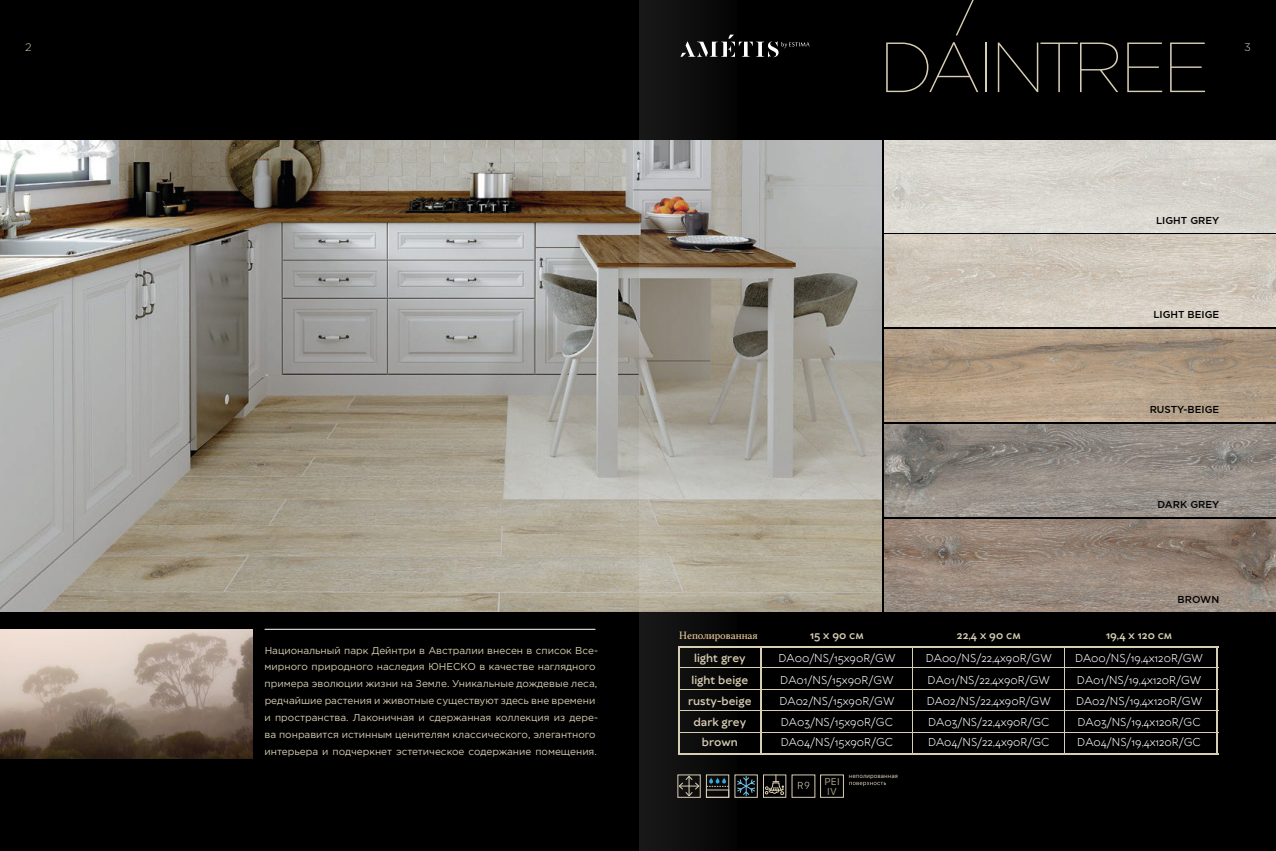
<style>
.page{position:relative;width:1276px;height:851px;background:#fff}
.page>*{position:absolute;margin:0;border:0;box-sizing:border-box;transform-origin:0 0}
.t1{font:100 70.8px "Gotham";letter-spacing:-.055em;color:#d8ceb3}
.t2{font:300 11px "Gotham Pro";color:#d8ceb3}
.t3{font:10.9px/21.3px "TT Wellingtons";color:#fff}
.t4{font:600 10.9px/21.3px "TT Wellingtons";color:#d8ceb4;text-align:center}
.t5{font:10px/16.8px "Gotham Pro";color:#d8ceb3}
.t6{font:500 10px "Gotham Pro";color:#000}
.t7{font:10px/9.5px "SF UI Text Regular";color:#a39d8a}
.t8{font:9.4px "TT Jenevers";color:#eacb9a}
.t9{font:6px "SF UI Text Regular";color:#d8ceb3}
</style>
<div class="page">
<div style="left:638px;top:0;width:638px;height:850px;background:#000"></div>
<img style="left:884px;top:140px;width:392px;height:92px">
<img style="left:884px;top:235px;width:392px;height:92px">
<img style="left:884px;top:330px;width:392px;height:91px">
<img style="left:884px;top:424px;width:392px;height:92px">
<img style="left:884px;top:519px;width:392px;height:92px">
<svg style="left:956px;top:0;width:17px;height:35px"></svg>
<svg style="left:738px;top:41px;width:71px;height:16px"></svg>
<svg style="left:798px;top:781px;width:11px;height:7px"></svg>
<svg style="left:737px;top:774px;width:49px;height:23px"></svg>
<svg style="left:849px;top:781px;width:37px;height:5px"></svg>
<div style="left:0;top:0;width:638px;height:850px;background:#000"></div>
<hr style="left:265px;top:629px;width:330px;height:1px;background:#fff">
<img style="left:0;top:629px;width:252px;height:129px">
<img style="left:0;top:140px;width:882px;height:471px">
<svg style="left:639px;top:0;width:98px;height:850px"></svg>
<hr style="left:678px;top:645px;width:540px;height:2px;background:#d8ceb4">
<hr style="left:679px;top:688px;width:539px;height:1px;background:#d8ceb4">
<hr style="left:679px;top:667px;width:539px;height:1px;background:#d8ceb4">
<hr style="left:679px;top:710px;width:539px;height:1px;background:#d8ceb4">
<hr style="left:678px;top:752px;width:540px;height:2px;background:#d8ceb4">
<hr style="left:679px;top:731px;width:539px;height:1px;background:#d8ceb4">
<hr style="left:678px;top:646px;width:2px;height:108px;background:#d8ceb4">
<hr style="left:759px;top:646px;width:2px;height:108px;background:#d8ceb4">
<hr style="left:912px;top:646px;width:1px;height:108px;background:#d8ceb4">
<hr style="left:1064px;top:646px;width:1px;height:108px;background:#d8ceb4">
<hr style="left:1216px;top:646px;width:2px;height:108px;background:#d8ceb4">
<p class="t2" style="left:25px;top:41px;width:8px">2</p>
<p class="t5" style="left:264px;top:641px;width:335px">Национальный парк Дейнтри в Австралии внесен в список Все&shy;мирного природного наследия ЮНЕСКО в качестве наглядного примера эволюции жизни на Земле. Уникальные дождевые леса, редчайшие растения и животные существуют здесь вне времени и пространства. Лаконичная и сдержанная коллекция из дере&shy;ва понравится истинным ценителям классического, элегантного интерьера и подчеркнет эстетическое содержание помещения.</p>
<h1 class="t1" style="left:879px;top:24px;width:332px">DAINTREE</h1>
<p class="t2" style="left:1244px;top:41px;width:8px">3</p>
<p class="t6" style="left:1156px;top:214px;width:65px">LIGHT GREY</p>
<p class="t6" style="left:1153px;top:309px;width:67px">LIGHT BEIGE</p>
<p class="t6" style="left:1149px;top:404px;width:71px">RUSTY-BEIGE</p>
<p class="t6" style="left:1157px;top:499px;width:63px">DARK GREY</p>
<p class="t8" style="left:679px;top:629px;width:80px">Неполированная</p>
<p class="t4" style="left:694px;top:647px;width:53px">light grey</p>
<p class="t4" style="left:688px;top:669px;width:65px">light beige rusty-beige dark grey</p>
<p class="t6" style="left:1177px;top:593px;width:43px">BROWN</p>
<p class="t4" style="left:810px;top:624px;width:55px">15 x 90 см</p>
<p class="t4" style="left:957px;top:624px;width:65px">22,4 x 90 см</p>
<p class="t4" style="left:1106px;top:624px;width:68px">19,4 x 120 см</p>
<p class="t3" style="left:778px;top:647px;width:118px">DA00/NS/15x90R/GW<br>DA01/NS/15x90R/GW<br>DA02/NS/15x90R/GW<br>DA03/NS/15x90R/GC</p>
<p class="t3" style="left:925px;top:647px;width:127px">DA00/NS/22,4x90R/GW<br>DA01/NS/22,4x90R/GW<br>DA02/NS/22,4x90R/GW<br>DA03/NS/22,4x90R/GC</p>
<p class="t3" style="left:1075px;top:647px;width:129px">DA00/NS/19,4x120R/GW<br>DA01/NS/19,4x120R/GW<br>DA02/NS/19,4x120R/GW<br>DA03/NS/19,4x120R/GC</p>
<p class="t4" style="left:702px;top:731px;width:37px">brown</p>
<p class="t3" style="left:780px;top:731px;width:114px">DA04/NS/15x90R/GC</p>
<p class="t3" style="left:928px;top:731px;width:123px">DA04/NS/22,4x90R/GC</p>
<p class="t3" style="left:1077px;top:731px;width:125px">DA04/NS/19,4x120R/GC</p>
<p class="t7" style="left:824px;top:776px;width:17px">PEI<br>IV</p>
<p class="t9" style="left:849px;top:771px;width:51px">неполированная</p>
</div>
